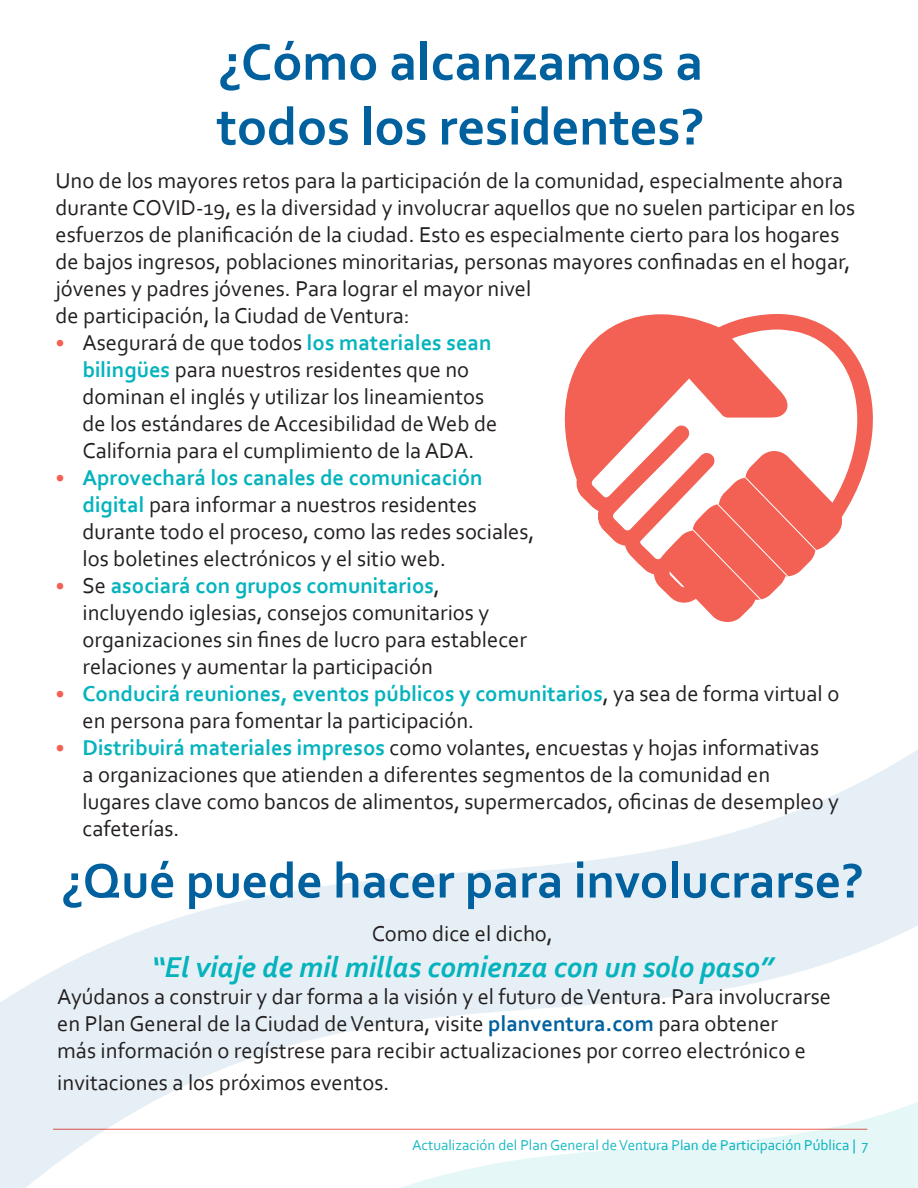
<style>
.page{position:relative;width:918px;height:1188px;background:#fff}
.page>*{position:absolute;margin:0;border:0;box-sizing:border-box;transform-origin:0 0}
.t1{font:700 54px "Corbel";color:#00619e}
.t2{font:700 51px "Corbel";color:#00619e}
.t3{font:italic 700 30px "Corbel";color:#05b3bd}
.t4{font:22.5px/27px "Corbel";color:#231f20}
.t5{font:15px "Corbel";color:#05b3bd}
.s1{font-size:21px;color:#f26154}
.s2{font-weight:700;color:#05b3bd}
.s3{font-weight:700;font-size:21px;color:#f26154}
.s4{font-weight:700;color:#00619e}
</style>
<div class="page">
<svg style="left:0;top:749px;width:918px;height:390px"></svg>
<svg style="left:0;top:1139px;width:91px;height:49px;fill:#e6eff5"></svg>
<svg style="left:122px;top:888px;width:796px;height:300px"></svg>
<svg style="left:564px;top:314px;width:309px;height:308px"></svg>
<svg style="left:690px;top:476px;width:127px;height:125px"></svg>
<p class="t1" style="left:218px;top:28px;width:487px">¿Cómo alcanzamos a</p>
<p class="t1" style="left:217px;top:93px;width:490px">todos los residentes?</p>
<p class="t4" style="left:56px;top:167px;width:801px">Uno de los mayores retos para la participación de la comunidad, especialmente ahora durante COVID-19, es la diversidad y involucrar aquellos que no suelen participar en los esfuerzos de planificación de la ciudad. Esto es especialmente cierto para los hogares de bajos ingresos, poblaciones minoritarias, personas mayores confinadas en el hogar, jóvenes y padres jóvenes. Para lograr el mayor nivel<br>de participación, la Ciudad de Ventura:</p>
<p class="t4" style="left:82px;top:329px;width:416px;text-indent:-27px"><span class="s1">•</span> Asegurará de que todos <span class="s2">los materiales sean bilingües</span> para nuestros residentes que no dominan el inglés y utilizar los lineamientos de los estándares de Accesibilidad de Web de California para el cumplimiento de la ADA.</p>
<p class="t4" style="left:82px;top:464px;width:454px;text-indent:-27px"><span class="s3">•</span> <span class="s2">Aprovechará los canales de comunicación digital</span> para informar a nuestros residentes durante todo el proceso, como las redes sociales, los boletines electrónicos y el sitio web.</p>
<p class="t4" style="left:82px;top:572px;width:446px;text-indent:-27px"><span class="s1">•</span> Se <span class="s2">asociará con grupos comunitarios</span>, incluyendo iglesias, consejos comunitarios y organizaciones sin fines de lucro para establecer relaciones y aumentar la participación</p>
<p class="t4" style="left:82px;top:680px;width:758px;text-indent:-27px"><span class="s3">•</span> <span class="s2">Conducirá reuniones, eventos públicos y comunitarios</span>, ya sea de forma virtual o en persona para fomentar la participación.</p>
<p class="t4" style="left:82px;top:734px;width:758px;text-indent:-27px"><span class="s3">•</span> <span class="s2">Distribuirá materiales impresos</span> como volantes, encuestas y hojas informativas<br>a organizaciones que atienden a diferentes segmentos de la comunidad en lugares clave como bancos de alimentos, supermercados, oficinas de desempleo y cafeterías.</p>
<p class="t2" style="left:61px;top:849px;width:804px">¿Qué puede hacer para involucrarse?</p>
<p class="t4" style="left:372px;top:919px;width:183px">Como dice el dicho,</p>
<p class="t3" style="left:151px;top:948px;width:624px">“El viaje de mil millas comienza con un solo paso”</p>
<p class="t4" style="left:57px;top:982px;width:775px">Ayúdanos a construir y dar forma a la visión y el futuro de Ventura. Para involucrarse en Plan General de la Ciudad de Ventura, visite <span class="s4">planventura.com</span> para obtener<br>más información o regístrese para recibir actualizaciones por correo electrónico e</p>
<p class="t4" style="left:57px;top:1069px;width:334px">invitaciones a los próximos eventos.</p>
<p class="t5" style="left:412px;top:1136px;width:458px">Actualización del Plan General de Ventura Plan de Participación Pública | 7</p>
</div>
